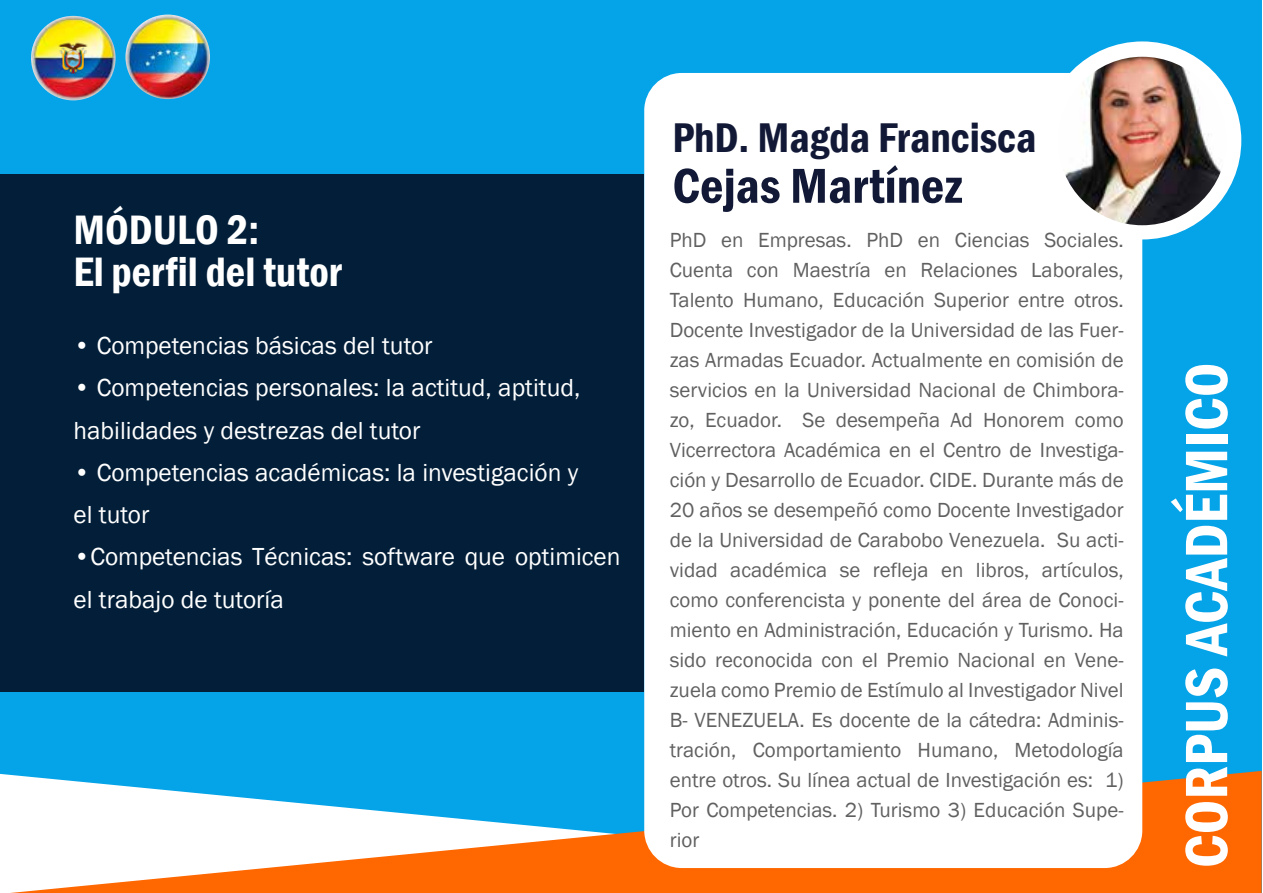
<style>
.page{position:relative;width:1263px;height:893px;background:#fff}
.page>*{position:absolute;margin:0;border:0;box-sizing:border-box;transform-origin:0 0}
.t1{font:600 condensed 61.8px "Franklin Gothic";color:#fff}
.t2{font:600 condensed 50.7px "Franklin Gothic";color:#121936}
.t3{font:600 condensed 42.75px "Franklin Gothic";color:#121936}
.t4{font:600 condensed 42.3px/42.3px "Franklin Gothic";color:#fff}
.t5{font:25.35px/42.3px "Franklin Gothic";color:#fff}
.t6{font:21px/30px "Franklin Gothic";color:#606060;text-align:justify}
</style>
<div class="page">
<div style="left:1px;top:0;width:1261px;height:893px;background:#05a3e8"></div>
<svg style="left:10px;top:771px;width:1251px;height:122px"></svg>
<div style="left:0;top:174px;width:644px;height:517px;background:#021e38"></div>
<div style="left:644px;top:73px;width:498px;height:795px;background:#fff;border-radius:38px"></div>
<div style="left:1043px;top:41px;width:198px;height:198px;background:#fff;border-radius:50%"></div>
<img style="left:1058px;top:57px;width:168px;height:168px;border-radius:84px">
<img style="left:31px;top:16px;width:85px;height:84px;border-radius:42px">
<img style="left:54px;top:39px;width:39px;height:39px">
<img style="left:125px;top:15px;width:85px;height:84px;border-radius:42px">
<h3 class="t4" style="left:74px;top:208px;width:270px">MÓDULO 2:<br>El perfil del tutor</h3>
<p class="t5" style="left:74px;top:325px;width:361px">• Competencias básicas del tutor</p>
<p class="t5" style="left:74px;top:367px;width:508px">• Competencias personales: la actitud, aptitud, habilidades y destrezas del tutor</p>
<p class="t5" style="left:74px;top:452px;width:506px">• Competencias académicas: la investigación y el tutor</p>
<p class="t5" style="left:74px;top:536px;width:548px">•Competencias Técnicas: software que optimicen el trabajo de tutoría</p>
<h3 class="t3" style="left:672px;top:109px;width:366px">PhD. Magda Francisca</h3>
<h2 class="t2" style="left:672px;top:152px;width:291px">Cejas Martínez</h2>
<p class="t6" style="left:670px;top:225px;width:455px">PhD en Empresas. PhD en Ciencias Sociales.<br>Cuenta con Maestría en Relaciones Laborales, Talento Humano, Educación Superior entre otros.<br>Docente Investigador de la Universidad de las Fuer&shy;zas Armadas Ecuador. Actualmente en comisión de servicios en la Universidad Nacional de Chimbora&shy;zo, Ecuador. Se desempeña Ad Honorem como Vicerrectora Académica en el Centro de Investiga&shy;ción y Desarrollo de Ecuador. CIDE. Durante más de 20 años se desempeñó como Docente Investigador de la Universidad de Carabobo Venezuela. Su acti&shy;vidad académica se refleja en libros, artículos, como conferencista y ponente del área de Conoci&shy;miento en Administración, Educación y Turismo. Ha sido reconocida con el Premio Nacional en Vene&shy;zuela como Premio de Estímulo al Investigador Nivel B- VENEZUELA. Es docente de la cátedra: Adminis&shy;tración, Comportamiento Humano, Metodología entre otros. Su línea actual de Investigación es: 1)<br>Por Competencias. 2) Turismo 3) Educación Supe&shy;rior</p>
<h1 class="t1" style="left:1165px;top:868px;width:507px;rotate:-90deg">CORPUS ACADÉMICO</h1>
</div>
